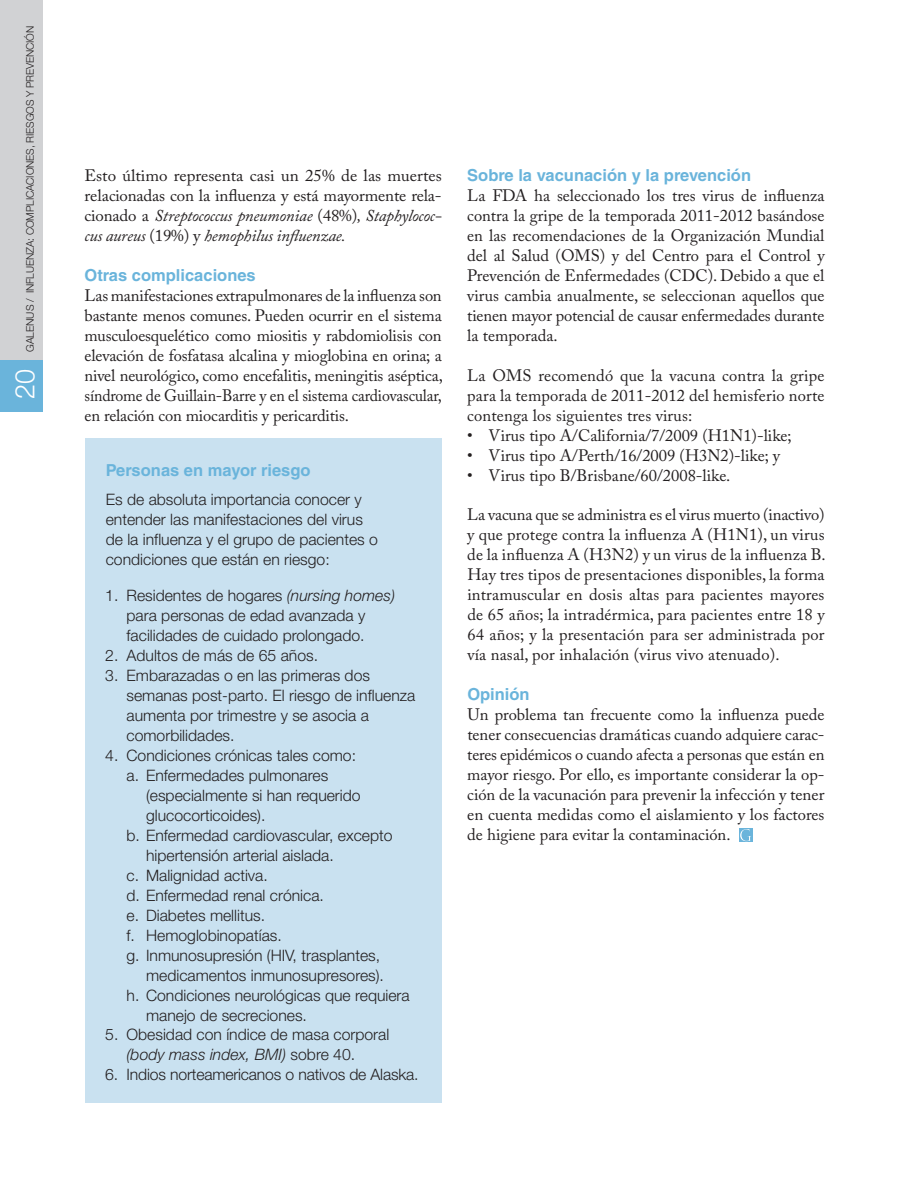
<style>
.page{position:relative;width:919px;height:1187px;background:#fff}
.page>*{position:absolute;margin:0;border:0;box-sizing:border-box;transform-origin:0 0}
.t1{font:300 27px "Helvetica Neue";color:#fff}
.t2{font:16.5px/20px "Adobe Caslon Pro";color:#231f20;text-align:justify}
.t3{font:700 16.5px "Helvetica LT Std";color:#6ab4db}
.t4{font:300 15.75px/20px "Helvetica Neue";color:#231f20}
.t5{font:300 10.5px "Helvetica Neue";letter-spacing:-.01em;color:#231f20}
.s1{font-style:italic}
</style>
<div class="page">
<div style="left:85px;top:438px;width:356px;height:664px;background:#c9e1f0"></div>
<div style="left:738px;top:828px;width:14px;height:13px;background:#6ab4db"></div>
<svg style="left:740px;top:829px;width:11px;height:12px"></svg>
<div style="left:0;top:0;width:43px;height:412px;background:#d1d2d4"></div>
<div style="left:0;top:360px;width:43px;height:52px;background:#6ab4db"></div>
<p class="t5" style="left:24px;top:352px;width:326px;rotate:-90deg">GALENUS / In fluenza: Complicaciones, riesgos y prevención</p>
<h1 class="t1" style="left:8px;top:399px;width:32px;rotate:-90deg">20</h1>
<p class="t2" style="left:84px;top:166px;width:358px">Esto último representa casi un 25% de las muertes relacionadas con la influenza y está mayormente rela&shy;cionado a <span class="s1">Streptococcus pneumoniae</span> (48%)<span class="s1">, Staphylococ&shy;cus aureus</span> (19%) y <span class="s1">hemophilus influenzae.</span></p>
<p class="t3" style="left:84px;top:265px;width:173px">Otras complicaciones</p>
<p class="t2" style="left:84px;top:285px;width:360px">Las manifestaciones extrapulmonares de la influenza son bastante menos comunes. Pueden ocurrir en el sistema musculoesquelético como miositis y rabdomiolisis con elevación de fosfatasa alcalina y mioglobina en orina; a nivel neurológico, como encefalitis, meningitis aséptica, síndrome de Guillain-Barre y en el sistema cardiovascular, en relación con miocarditis y pericarditis.</p>
<p class="t3" style="left:106px;top:460px;width:206px">Personas en mayor riesgo</p>
<p class="t4" style="left:106px;top:488px;width:273px">Es de absoluta importancia conocer y entender las manifestaciones del virus de la influenza y el grupo de pacientes o condiciones que están en riesgo:</p>
<p class="t4" style="left:105px;top:585px;width:291px;text-align:center">1. Residentes de hogares <span class="s1">(nursing homes) </span>para personas de edad avanzada y facilidades de cuidado prolongado.</p>
<p class="t4" style="left:105px;top:645px;width:214px">2. Adultos de más de 65 años.</p>
<p class="t4" style="left:126px;top:665px;width:290px;text-indent:-21px">3. Embarazadas o en las primeras dos semanas post-parto. El riesgo de influenza aumenta por trimestre y se asocia a comorbilidades.</p>
<p class="t4" style="left:105px;top:744px;width:252px;text-align:center">4. Condiciones crónicas tales como: a. Enfermedades pulmonares</p>
<p class="t4" style="left:146px;top:784px;width:216px">(especialmente si han requerido</p>
<p class="t4" style="left:146px;top:804px;width:121px">glucocorticoides).</p>
<p class="t4" style="left:126px;top:824px;width:267px">b. Enfermedad cardiovascular, excepto</p>
<p class="t4" style="left:146px;top:844px;width:189px">hipertensión arterial aislada.</p>
<p class="t4" style="left:126px;top:864px;width:143px">c. Malignidad activa.</p>
<p class="t4" style="left:126px;top:884px;width:199px">d. Enfermedad renal crónica.</p>
<p class="t4" style="left:126px;top:904px;width:140px">e. Diabetes mellitus.</p>
<p class="t4" style="left:126px;top:924px;width:157px">f. Hemoglobinopatías.</p>
<p class="t4" style="left:126px;top:944px;width:255px">g. Inmunosupresión (HIV, trasplantes,</p>
<p class="t4" style="left:146px;top:964px;width:239px">medicamentos inmunosupresores).</p>
<p class="t4" style="left:126px;top:984px;width:284px">h. Condiciones neurológicas que requiera</p>
<p class="t4" style="left:146px;top:1004px;width:162px">manejo de secreciones.</p>
<p class="t4" style="left:126px;top:1024px;width:264px;text-indent:-21px">5. Obesidad con índice de masa corporal <span class="s1">(body mass index, BMI)</span> sobre 40.</p>
<p class="t4" style="left:105px;top:1064px;width:315px">6. Indios norteamericanos o nativos de Alaska.</p>
<p class="t3" style="left:467px;top:165px;width:285px">Sobre la vacunación y la prevención</p>
<p class="t2" style="left:467px;top:185px;width:359px">La FDA ha seleccionado los tres virus de influenza contra la gripe de la temporada 2011-2012 basándose en las recomendaciones de la Organización Mundial del al Salud (OMS) y del Centro para el Control y Prevención de Enfermedades (CDC). Debido a que el virus cambia anualmente, se seleccionan aquellos que tienen mayor potencial de causar enfermedades durante la temporada.</p>
<p class="t2" style="left:467px;top:365px;width:358px">La OMS recomendó que la vacuna contra la gripe para la temporada de 2011-2012 del hemisferio norte contenga los siguientes tres virus:</p>
<p class="t2" style="left:467px;top:425px;width:326px">• Virus tipo A/California/7/2009 (H1N1)-like;</p>
<p class="t2" style="left:467px;top:445px;width:314px">• Virus tipo A/Perth/16/2009 (H3N2)-like; y</p>
<p class="t2" style="left:467px;top:465px;width:265px">• Virus tipo B/Brisbane/60/2008-like.</p>
<p class="t2" style="left:467px;top:504px;width:360px">La vacuna que se administra es el virus muerto (inactivo) y que protege contra la influenza A (H1N1), un virus de la influenza A (H3N2) y un virus de la influenza B.<br>Hay tres tipos de presentaciones disponibles, la forma intramuscular en dosis altas para pacientes mayores de 65 años; la intradérmica, para pacientes entre 18 y 64 años; y la presentación para ser administrada por vía nasal, por inhalación (virus vivo atenuado).</p>
<p class="t3" style="left:467px;top:684px;width:64px">Opinión</p>
<p class="t2" style="left:467px;top:704px;width:359px">Un problema tan frecuente como la influenza puede tener consecuencias dramáticas cuando adquiere carac&shy;teres epidémicos o cuando afecta a personas que están en mayor riesgo. Por ello, es importante considerar la op&shy;ción de la vacunación para prevenir la infección y tener en cuenta medidas como el aislamiento y los factores de higiene para evitar la contaminación.</p>
</div>
